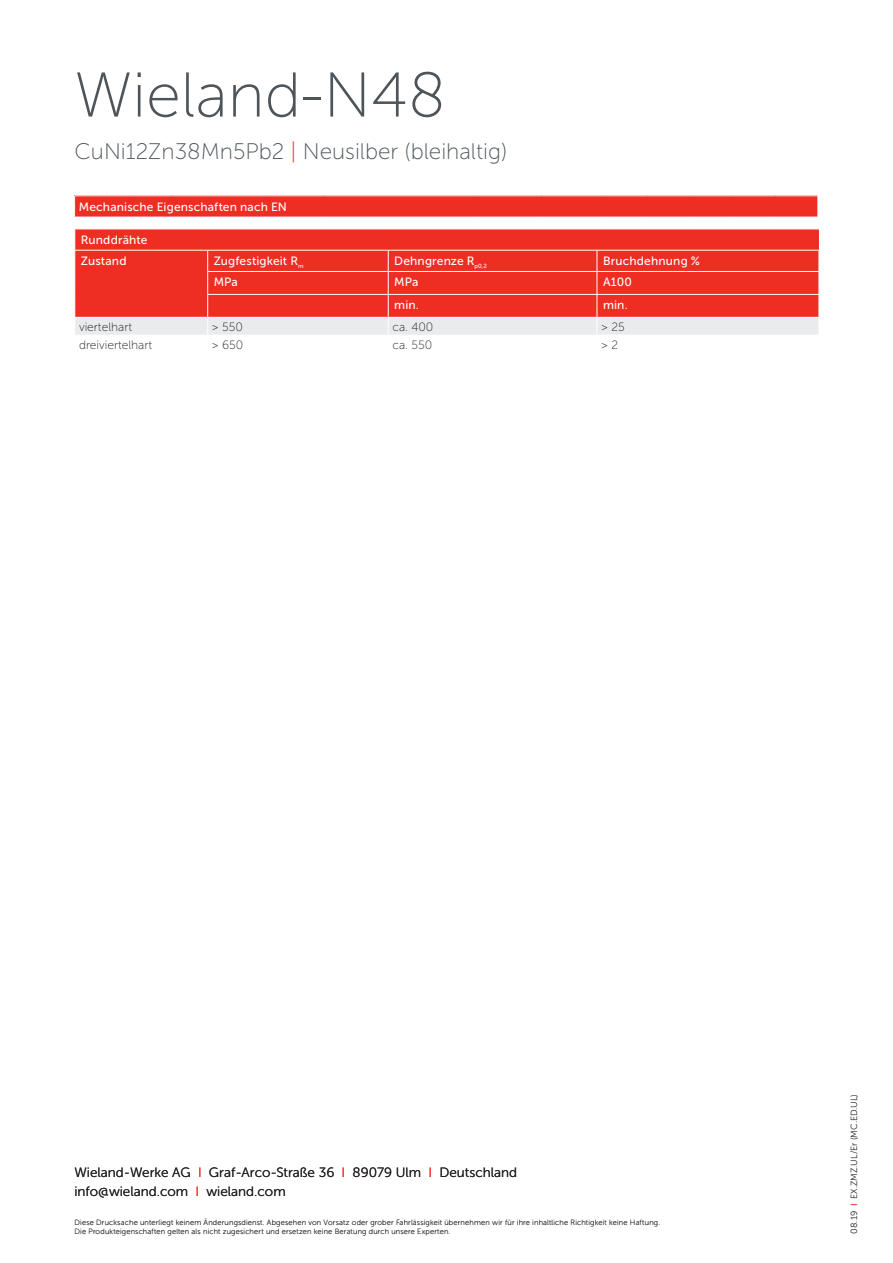
<style>
.page{position:relative;width:893px;height:1263px;background:#fff}
.page>*{position:absolute;margin:0;border:0;box-sizing:border-box;transform-origin:0 0}
.WIE_Headline-Factshe{font:63px "Museo Sans 100";color:#4d545a}
.WIE_Subheadline-Fact{font:22.5px "Museo Sans 100";color:#4d545a}
.WIE_Kontakt{font:13.5px "Museo Sans 300";color:#231f20}
.D06_Tabellenkopf_DIN{font:12px "Museo Sans 500";letter-spacing:.015em;color:#fff}
.WIE_Tabellen-Copy{font:12px "Museo Sans 100";color:#231f20}
.WIE_Tabellen-Headlin{font:12px "Museo Sans 500";letter-spacing:.01em;color:#fff}
.t1{font:9px "Museo Sans 300";color:#231f20}
.Print_information{font:7.5px/9px "Museo Sans 100";letter-spacing:.025em;color:#231f20}
.s1{color:#ee2e22}
.s2{font-family:"Museo Sans 500";color:#e72419}
</style>
<div class="page">
<svg style="left:74px;top:196px;width:745px;height:139px;background:#ef5f56"></svg>
<hr style="left:74px;top:317px;width:134px;height:1px;background:#fff">
<p class="WIE_Headline-Factshe" style="left:74px;top:61px;width:373px">Wieland-N48</p>
<p class="WIE_Subheadline-Fact" style="left:74px;top:139px;width:434px">CuNi12Zn38Mn5Pb2 <span class="s1">|</span> Neusilber (bleihaltig)</p>
<p class="D06_Tabellenkopf_DIN" style="left:79px;top:200px;width:210px">Mechanische Eigenschaften nach EN</p>
<p class="D06_Tabellenkopf_DIN" style="left:81px;top:233px;width:68px">Runddrähte</p>
<p class="D06_Tabellenkopf_DIN" style="left:81px;top:254px;width:47px">Zustand</p>
<p class="D06_Tabellenkopf_DIN" style="left:214px;top:254px;width:91px">Zugfestigkeit R<sub>m</sub></p>
<p class="D06_Tabellenkopf_DIN" style="left:394px;top:254px;width:94px">Dehngrenze R<sub>p0,2</sub></p>
<p class="D06_Tabellenkopf_DIN" style="left:603px;top:254px;width:99px">Bruchdehnung %</p>
<p class="WIE_Tabellen-Headlin" style="left:214px;top:276px;width:26px">MPa</p>
<p class="WIE_Tabellen-Headlin" style="left:394px;top:276px;width:26px">MPa</p>
<p class="D06_Tabellenkopf_DIN" style="left:603px;top:276px;width:30px">A100</p>
<p class="WIE_Tabellen-Headlin" style="left:394px;top:299px;width:26px">min.</p>
<p class="D06_Tabellenkopf_DIN" style="left:603px;top:299px;width:26px">min.</p>
<p class="WIE_Tabellen-Copy" style="left:79px;top:320px;width:55px">viertelhart</p>
<p class="WIE_Tabellen-Copy" style="left:212px;top:320px;width:32px">&gt; 550</p>
<p class="WIE_Tabellen-Copy" style="left:392px;top:320px;width:42px">ca. 400</p>
<p class="WIE_Tabellen-Copy" style="left:601px;top:320px;width:25px">&gt; 25</p>
<p class="WIE_Tabellen-Copy" style="left:79px;top:338px;width:75px">dreiviertelhart</p>
<p class="WIE_Tabellen-Copy" style="left:212px;top:338px;width:33px">&gt; 650</p>
<p class="WIE_Tabellen-Copy" style="left:392px;top:338px;width:41px">ca. 550</p>
<p class="WIE_Tabellen-Copy" style="left:601px;top:338px;width:18px">&gt; 2</p>
<p class="WIE_Kontakt" style="left:74px;top:1165px;width:444px">Wieland-Werke AG <span class="s1">I</span> Graf-Arco-Straße 36 <span class="s1">I</span> 89079 Ulm <span class="s1">I</span> Deutschland</p>
<p class="WIE_Kontakt" style="left:74px;top:1184px;width:213px">info@wieland.com <span class="s1">I</span> wieland.com</p>
<p class="Print_information" style="left:74px;top:1217px;width:587px">Diese Drucksache unterliegt keinem Änderungsdienst. Abgesehen von Vorsatz oder grober Fahrlässigkeit übernehmen wir für ihre inhaltliche Richtigkeit keine Haftung.<br>Die Produkteigenschaften gelten als nicht zugesichert und ersetzen keine Beratung durch unsere Experten.</p>
<p class="t1" style="left:849px;top:1233px;width:141px;rotate:-90deg">08.19 <span class="s2">I</span> EX.ZMZ.UL/Er (MC.ED.UL)</p>
</div>
